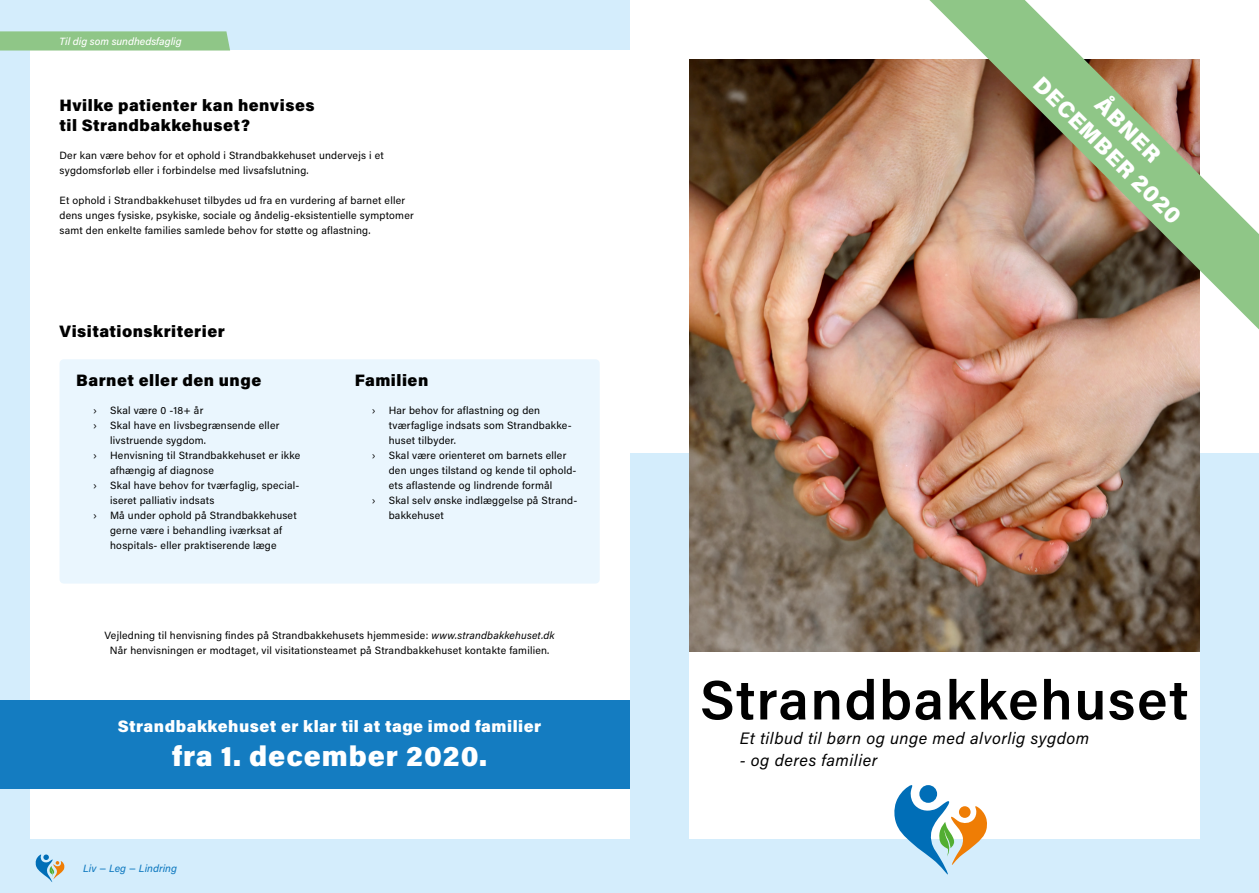
<style>
.page{position:relative;width:1259px;height:893px;background:#fff}
.page>*{position:absolute;margin:0;border:0;box-sizing:border-box;transform-origin:0 0}
.t1{font:600 55.5px "Acumin Pro";letter-spacing:.03em;color:#000}
.t2{font:900 28.5px "Acumin Pro";letter-spacing:.035em;color:#fff}
.t3{font:900 22.5px/29.2px "Acumin Pro";color:#fff;text-align:center}
.t4{font:900 16.5px/19.5px "Acumin Pro";letter-spacing:.03em;color:#000}
.t5{font:italic 16.5px "Acumin Pro";letter-spacing:.03em;color:#000}
.t6{font:900 16.5px "Acumin Pro";letter-spacing:.03em;color:#fff}
.t7{font:10.5px/15px "Acumin Pro";letter-spacing:.02em;color:#000}
.t8{font:italic 500 10.5px "Acumin Pro";color:#fff}
.t9{font:italic 500 10.5px "Acumin Pro";color:#147cc1}
.s1{font-style:italic}
</style>
<div class="page">
<div style="left:0;top:0;width:629px;height:570px;background:#d4edfc"></div>
<div style="left:0;top:453px;width:1259px;height:440px;background:#d4edfc"></div>
<div style="left:30px;top:51px;width:599px;height:788px;background:#fff"></div>
<div style="left:0;top:701px;width:629px;height:88px;background:#147cc1"></div>
<div style="left:689px;top:60px;width:510px;height:779px;background:#fff"></div>
<svg style="left:0;top:31px;width:230px;height:20px"></svg>
<div style="left:60px;top:359px;width:540px;height:225px;background:#eaf6fe;border-radius:4px"></div>
<svg style="left:894px;top:785px;width:93px;height:89px"></svg>
<div style="left:959px;top:806px;width:11px;height:12px;background:#ef7d05;border-radius:50%"></div>
<svg style="left:36px;top:854px;width:28px;height:28px"></svg>
<img style="left:689px;top:60px;width:510px;height:591px">
<img style="left:929px;top:0;width:330px;height:329px">
<p class="t8" style="left:60px;top:34px;width:124px">Til dig som sundhedsfaglig</p>
<h3 class="t4" style="left:60px;top:95px;width:256px">Hvilke patienter kan henvises til Strandbakkehuset?</h3>
<p class="t7" style="left:60px;top:147px;width:326px">Der kan være behov for et ophold i Strandbakkehuset undervejs i et sygdomsforløb eller i forbindelse med livsafslutning.</p>
<p class="t7" style="left:60px;top:192px;width:356px">Et ophold i Strandbakkehuset tilbydes ud fra en vurdering af barnet eller dens unges fysiske, psykiske, sociale og åndelig-eksistentielle symptomer samt den enkelte families samlede behov for støtte og aflastning.</p>
<h3 class="t4" style="left:60px;top:320px;width:167px">Visitationskriterier</h3>
<h3 class="t4" style="left:76px;top:370px;width:187px">Barnet eller den unge</h3>
<p class="t7" style="left:93px;top:402px;width:5px">›</p>
<p class="t7" style="left:110px;top:402px;width:95px">Skal være 0 -18+ år</p>
<p class="t7" style="left:93px;top:417px;width:5px">›</p>
<p class="t7" style="left:110px;top:417px;width:171px">Skal have en livsbegrænsende eller livstruende sygdom.</p>
<p class="t7" style="left:93px;top:447px;width:5px">›</p>
<p class="t7" style="left:110px;top:447px;width:192px">Henvisning til Strandbakkehuset er ikke afhængig af diagnose</p>
<p class="t7" style="left:93px;top:477px;width:5px">›</p>
<p class="t7" style="left:110px;top:477px;width:191px">Skal have behov for tværfaglig, special&shy;iseret palliativ indsats</p>
<p class="t7" style="left:93px;top:507px;width:5px">›</p>
<p class="t7" style="left:110px;top:507px;width:188px">Må under ophold på Strandbakkehuset gerne være i behandling iværksat af hospitals- eller praktiserende læge</p>
<h3 class="t4" style="left:355px;top:369px;width:75px">Familien</h3>
<p class="t7" style="left:372px;top:402px;width:5px">›</p>
<p class="t7" style="left:389px;top:402px;width:184px">Har behov for aflastning og den tværfaglige indsats som Strandbakke&shy;huset tilbyder.</p>
<p class="t7" style="left:372px;top:447px;width:5px">›</p>
<p class="t7" style="left:389px;top:447px;width:189px">Skal være orienteret om barnets eller den unges tilstand og kende til ophold&shy;ets aflastende og lindrende formål</p>
<p class="t7" style="left:372px;top:492px;width:5px">›</p>
<p class="t7" style="left:389px;top:492px;width:190px">Skal selv ønske indlæggelse på Strand&shy;bakkehuset</p>
<p class="t7" style="left:105px;top:627px;width:451px;text-align:center">Vejledning til henvisning findes på Strandbakkehusets hjemmeside: <span class="s1">www.strandbakkehuset.dk<br></span>Når henvisningen er modtaget, vil visitationsteamet på Strandbakkehuset kontakte familien.</p>
<h3 class="t6" style="left:118px;top:714px;width:425px">Strandbakkehuset er klar til at tage imod familier</h3>
<h2 class="t2" style="left:172px;top:736px;width:316px">fra 1. december 2020.</h2>
<p class="t9" style="left:83px;top:861px;width:95px">Liv − Leg − Lindring</p>
<h3 class="t3" style="left:1069px;top:48px;width:200px;rotate:45deg">ÅBNER<br>DECEMBER 2020</h3>
<h1 class="t1" style="left:700px;top:661px;width:490px">Strandbakkehuset</h1>
<h3 class="t5" style="left:739px;top:727px;width:351px">Et tilbud til børn og unge med alvorlig sygdom</h3>
<h3 class="t5" style="left:739px;top:749px;width:139px">- og deres familier</h3>
</div>
